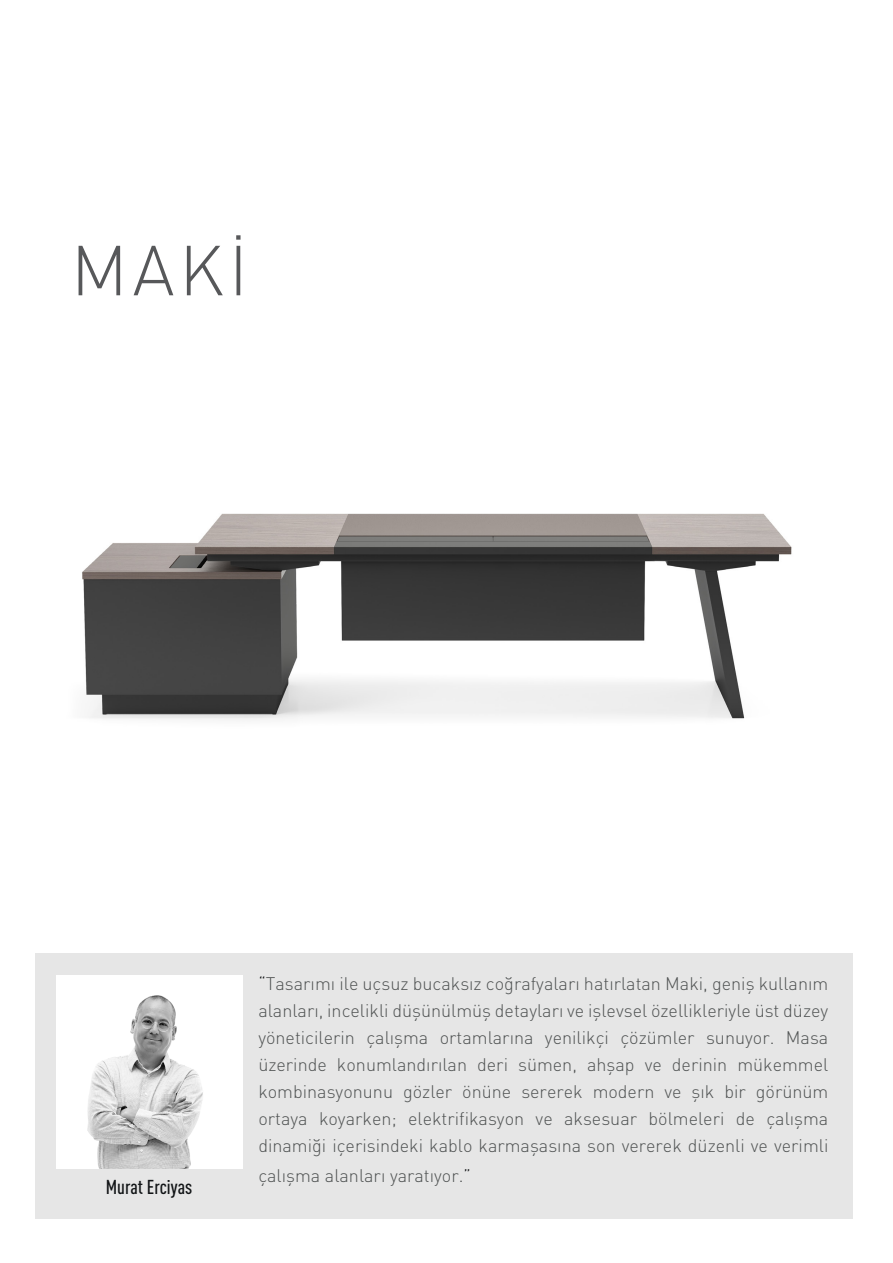
<style>
.page{position:relative;width:893px;height:1263px;background:#fff}
.page>*{position:absolute;margin:0;border:0;box-sizing:border-box;transform-origin:0 0}
.t1{font:300 69.45px "DIN Pro";color:#57585a}
.t2{font:500 condensed 19.8px "DIN Pro";color:#111416}
.t3{font:300 18px/27px "DIN Pro";color:#4f5252;text-align:justify}
.s1{color:#111416}
</style>
<div class="page">
<img style="left:82px;top:513px;width:710px;height:207px">
<div style="left:35px;top:953px;width:817px;height:265px;background:#e6e6e6"></div>
<img style="left:56px;top:976px;width:186px;height:192px">
<h1 class="t1" style="left:71px;top:217px;width:178px">MAKİ</h1>
<p class="t2" style="left:106px;top:1172px;width:88px">Murat Erciyas</p>
<p class="t3" style="left:258px;top:968px;width:572px"><span class="s1">“</span>Tasarımı ile uçsuz bucaksız coğrafyaları hatırlatan Maki, geniş kullanım alanları, incelikli düşünülmüş detayları ve işlevsel özellikleriyle üst düzey yöneticilerin çalışma ortamlarına yenilikçi çözümler sunuyor. Masa üzerinde konumlandırılan deri sümen, ahşap ve derinin mükemmel kombinasyonunu gözler önüne sererek modern ve şık bir görünüm ortaya koyarken; elektrifikasyon ve aksesuar bölmeleri de çalışma dinamiği içerisindeki kablo karmaşasına son vererek düzenli ve verimli</p>
<p class="t3" style="left:258px;top:1160px;width:214px">çalışma alanları yaratıyor.<span class="s1">”</span></p>
</div>
